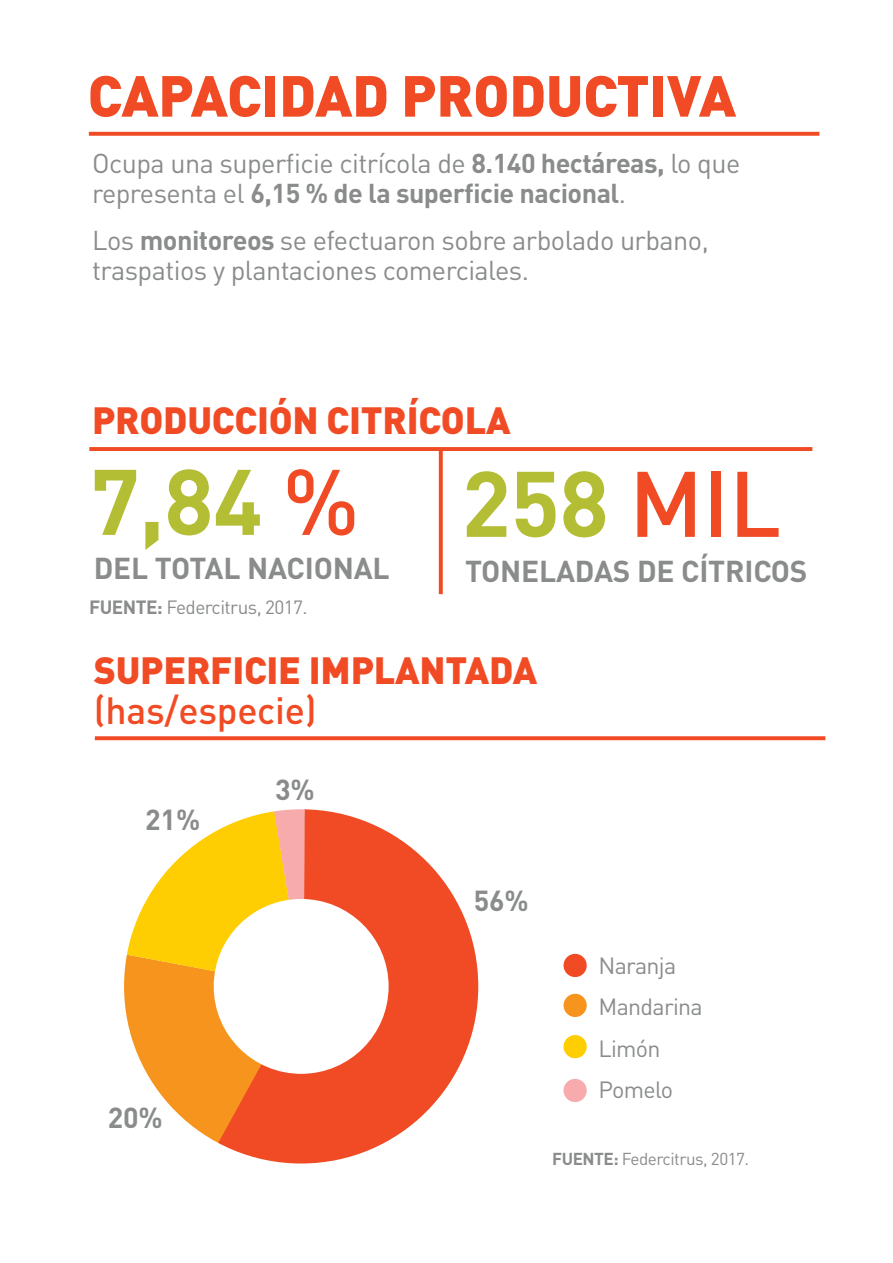
<style>
.page{position:relative;width:893px;height:1263px;background:#fff}
.page>*{position:absolute;margin:0;border:0;box-sizing:border-box;transform-origin:0 0}
.t1{font:700 91.35px "DIN Pro";color:#b4be35}
.t2{font:900 57px "DIN Pro";letter-spacing:-.005em;color:#f04b24}
.t3{font:900 37.5px "DIN Pro";letter-spacing:-.005em;color:#f04b24}
.t4{font:500 37.5px "DIN Pro";letter-spacing:-.005em;color:#f04b24}
.t5{font:700 29.85px "DIN Pro";letter-spacing:-.005em;color:#8a8c8c}
.t6{font:700 28.65px "DIN Pro";color:#8a8c8c}
.t7{font:27px/30px "DIN Pro";letter-spacing:-.02em;color:#8a8c8c}
.t8{font:23.25px/41.2px "DIN Pro";letter-spacing:-.03em;color:#8a8c8c}
.t9{font:18.9px "DIN Pro";letter-spacing:-.03em;color:#8a8c8c}
.t10{font:17.1px "DIN Pro";letter-spacing:-.03em;color:#8a8c8c}
.s1{font-weight:700}
.s2{font-weight:500;color:#f04b24}
</style>
<div class="page">
<svg style="left:89px;top:447px;width:723px;height:4px;background:#f04d27"></svg>
<svg style="left:439px;top:450px;width:4px;height:144px"></svg>
<svg style="left:89px;top:132px;width:730px;height:4px;background:#f05631"></svg>
<svg style="left:95px;top:736px;width:730px;height:4px;background:#f15732"></svg>
<svg style="left:124px;top:837px;width:81px;height:298px"></svg>
<svg style="left:205px;top:809px;width:273px;height:354px;fill:#f04b24"></svg>
<div style="left:214px;top:899px;width:175px;height:175px;background:#fff;border-radius:50%"></div>
<div style="left:563px;top:954px;width:24px;height:23px;background:#f04b24;border-radius:50%"></div>
<div style="left:563px;top:994px;width:24px;height:23px;background:#f7941e;border-radius:50%"></div>
<div style="left:563px;top:1035px;width:24px;height:23px;background:#ffce02;border-radius:50%"></div>
<div style="left:563px;top:1079px;width:24px;height:23px;background:#f8abad;border-radius:50%"></div>
<h2 class="t2" style="left:88px;top:57px;width:650px">CAPACIDAD PRODUCTIVA</h2>
<p class="t7" style="left:92px;top:147px;width:650px">Ocupa una superficie citrícola de <span class="s1">8.140 hectáreas,</span> lo que representa el <span class="s1">6,15 % de la superficie nacional</span>.</p>
<p class="t7" style="left:92px;top:224px;width:618px">Los <span class="s1">monitoreos</span> se efectuaron sobre arbolado urbano, traspatios y plantaciones comerciales.</p>
<h3 class="t3" style="left:92px;top:394px;width:420px">PRODUCCIÓN CITRÍCOLA</h3>
<h1 class="t1" style="left:90px;top:440px;width:271px">7,84 <span class="s2">%</span></h1>
<p class="t5" style="left:94px;top:548px;width:297px">DEL TOTAL NACIONAL</p>
<p class="t9" style="left:89px;top:594px;width:220px"><span class="s1">FUENTE:</span> Federcitrus, 2017.</p>
<h1 class="t1" style="left:461px;top:442px;width:321px">258 <span class="s2">MIL</span></h1>
<p class="t5" style="left:465px;top:551px;width:344px">TONELADAS DE CÍTRICOS</p>
<h3 class="t3" style="left:94px;top:645px;width:445px">SUPERFICIE IMPLANTADA</h3>
<h3 class="t4" style="left:94px;top:685px;width:224px">(has/especie)</h3>
<p class="t6" style="left:145px;top:800px;width:56px">21%</p>
<p class="t6" style="left:275px;top:770px;width:41px">3%</p>
<p class="t6" style="left:108px;top:1099px;width:56px">20%</p>
<p class="t6" style="left:474px;top:881px;width:56px">56%</p>
<p class="t8" style="left:598px;top:944px;width:106px">Naranja<br>Mandarina<br>Limón<br>Pomelo</p>
<p class="t10" style="left:552px;top:1147px;width:198px"><span class="s1">FUENTE:</span> Federcitrus, 2017.</p>
</div>
